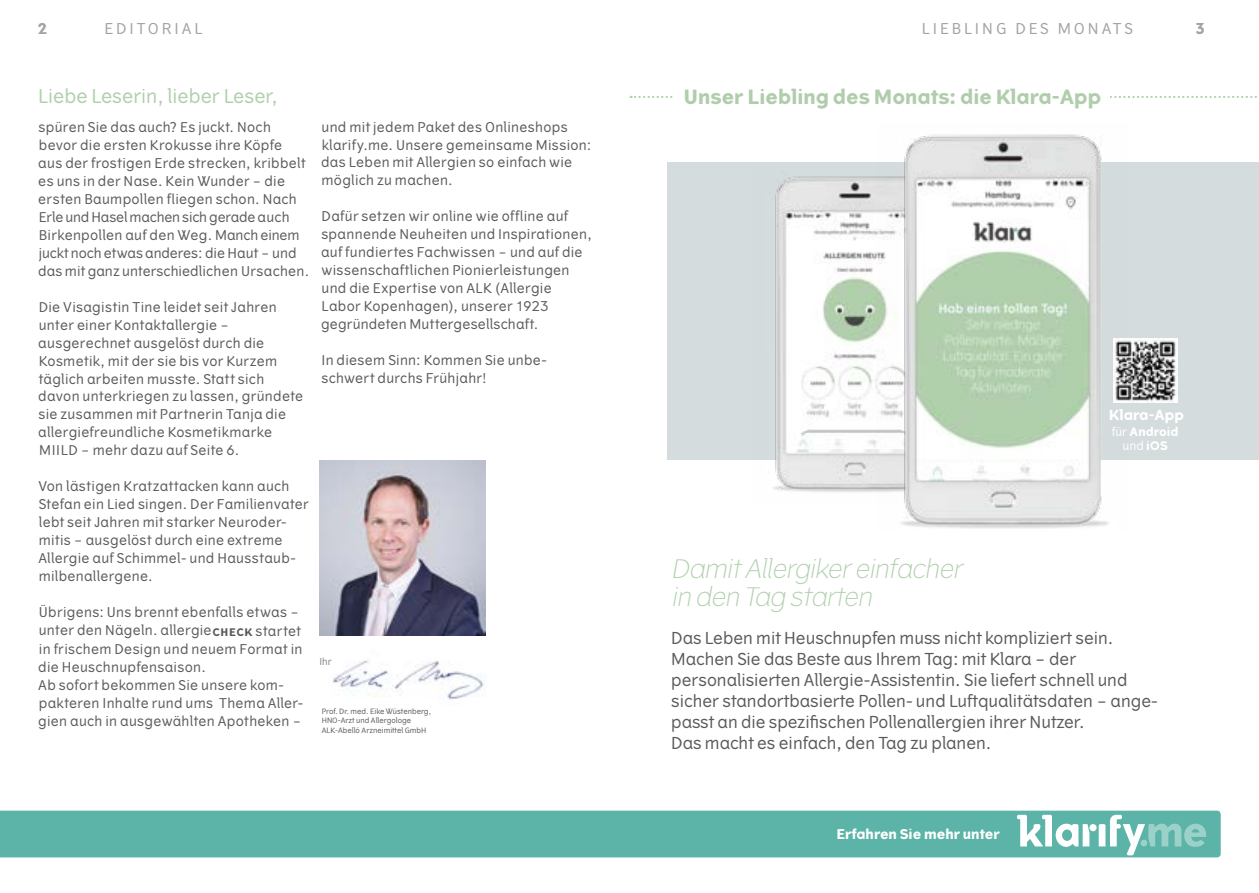
<style>
.page{position:relative;width:1259px;height:893px;background:#fff}
.page>*{position:absolute;margin:0;border:0;box-sizing:border-box;transform-origin:0 0}
.t1{font:italic 300 25.5px/28.5px "Vertigo";color:#b0cfac}
.t2{font:700 19.65px "Vertigo";color:#b0ceab}
.t3{font:18.9px "Vertigo";color:#b0cfac}
.t4{font:16.5px/21px "Vertigo";color:#5a5a5c}
.t5{font:15px "Vertigo";letter-spacing:.2em;color:#a4a2a4}
.t6{font:700 15px "Vertigo";color:#a4a2a4}
.t7{font:700 13.95px "Vertigo";color:#fff}
.t8{font:13.5px/18px "Vertigo";letter-spacing:.02em;color:#5a5a5c}
.t9{font:700 13.5px "Vertigo";color:#fff}
.t10{font:700 11.85px/14.2px "Vertigo";color:#fff;text-align:center}
.t11{font:9.45px "Vertigo";color:#848384}
.t12{font:7.35px/9.4px "Vertigo";color:#5a5a5c}
.s1{font-weight:700;font-size:10.5px}
.s2{font-weight:400}
</style>
<div class="page">
<svg style="left:630px;top:96px;width:627px;height:2px"></svg>
<div style="left:674px;top:80px;width:436px;height:35px;background:#fff"></div>
<div style="left:668px;top:162px;width:591px;height:298px;background:#d4dcde"></div>
<img style="left:332px;top:660px;width:153px;height:40px">
<img style="left:319px;top:460px;width:167px;height:175px">
<img style="left:773px;top:176px;width:103px;height:316px">
<img style="left:876px;top:134px;width:251px;height:395px">
<img style="left:1113px;top:339px;width:64px;height:63px">
<div style="left:0;top:811px;width:1220px;height:46px;background:#5bb4a7"></div>
<div style="left:835px;top:829px;width:166px;height:10px;background:#5bb4a7"></div>
<div style="left:1089px;top:824px;width:7px;height:7px;background:#fff;border-radius:50%"></div>
<svg style="left:1017px;top:815px;width:72px;height:32px"></svg>
<svg style="left:1098px;top:815px;width:108px;height:40px;background:#82c6bc"></svg>
<p class="t6" style="left:38px;top:20px;width:11px">2</p>
<p class="t5" style="left:104px;top:20px;width:99px">EDITORIAL</p>
<p class="t5" style="left:922px;top:20px;width:212px">LIEBLING DES MONATS</p>
<p class="t6" style="left:1195px;top:20px;width:11px">3</p>
<h3 class="t3" style="left:38px;top:85px;width:241px">Liebe Leserin, lieber Leser,</h3>
<p class="t8" style="left:38px;top:118px;width:272px">spüren Sie das auch? Es juckt. Noch bevor die ersten Krokusse ihre Köpfe<br>aus der frostigen Erde strecken, kribbelt es uns in der Nase. Kein Wunder – die ersten Baumpollen fliegen schon. Nach Erle und Hasel machen sich gerade auch Birkenpollen auf den Weg. Manch einem juckt noch etwas anderes: die Haut – und das mit ganz unterschiedlichen Ursachen.</p>
<p class="t8" style="left:38px;top:298px;width:266px">Die Visagistin Tine leidet seit Jahren unter einer Kontaktallergie – ausgerechnet ausgelöst durch die Kosmetik, mit der sie bis vor Kurzem täglich arbeiten musste. Statt sich davon unterkriegen zu lassen, gründete sie zusammen mit Partnerin Tanja die allergiefreundliche Kosmetikmarke MIILD – mehr dazu auf Seite 6.</p>
<p class="t8" style="left:38px;top:478px;width:272px">Von lästigen Kratzattacken kann auch Stefan ein Lied singen. Der Familienvater lebt seit Jahren mit starker Neuroder&shy;mitis – ausgelöst durch eine extreme Allergie auf Schimmel- und Hausstaub&shy;milbenallergene.</p>
<p class="t8" style="left:38px;top:604px;width:266px">Übrigens: Uns brennt ebenfalls etwas – unter den Nägeln. allergie<span class="s1">CHECK</span> startet in frischem Design und neuem Format in die Heuschnupfensaison.<br>Ab sofort bekommen Sie unsere kom&shy;pakteren Inhalte rund ums Thema Aller&shy;gien auch in ausgewählten Apotheken –</p>
<p class="t8" style="left:321px;top:118px;width:272px">und mit jedem Paket des Onlineshops klarify.me. Unsere gemeinsame Mission: das Leben mit Allergien so einfach wie möglich zu machen.</p>
<p class="t8" style="left:321px;top:208px;width:272px">Dafür setzen wir online wie offline auf spannende Neuheiten und Inspirationen, auf fundiertes Fachwissen – und auf die wissenschaftlichen Pionierleistungen und die Expertise von ALK (Allergie Labor Kopenhagen), unserer 1923 gegründeten Muttergesellschaft.</p>
<p class="t8" style="left:321px;top:352px;width:227px">In diesem Sinn: Kommen Sie unbe&shy;schwert durchs Frühjahr!</p>
<p class="t11" style="left:319px;top:657px;width:14px">Ihr</p>
<p class="t12" style="left:322px;top:706px;width:111px">Prof. Dr. med. Eike Wüstenberg,<br>HNO-Arzt und Allergologe<br>ALK-Abelló Arzneimittel GmbH</p>
<h2 class="t2" style="left:683px;top:85px;width:419px">Unser Liebling des Monats: die Klara-App</h2>
<p class="t7" style="left:1109px;top:407px;width:77px">Klara-App</p>
<p class="t10" style="left:1111px;top:425px;width:68px"><span class="s2">für</span> Android <span class="s2">und</span> iOS</p>
<h1 class="t1" style="left:671px;top:554px;width:298px">DamitAllergikereinfacher in den Tag starten</h1>
<p class="t4" style="left:671px;top:628px;width:488px">Das Leben mit Heuschnupfen muss nicht kompliziert sein.<br>Machen Sie das Beste aus Ihrem Tag: mit Klara – der personalisierten Allergie-Assistentin. Sie liefert schnell und sicher standortbasierte Pollen- und Luftqualitätsdaten – ange&shy;passt an die spezifischen Pollenallergien ihrer Nutzer.<br>Das macht es einfach, den Tag zu planen.</p>
<p class="t9" style="left:836px;top:826px;width:165px">Erfahren Sie mehr unter</p>
</div>
